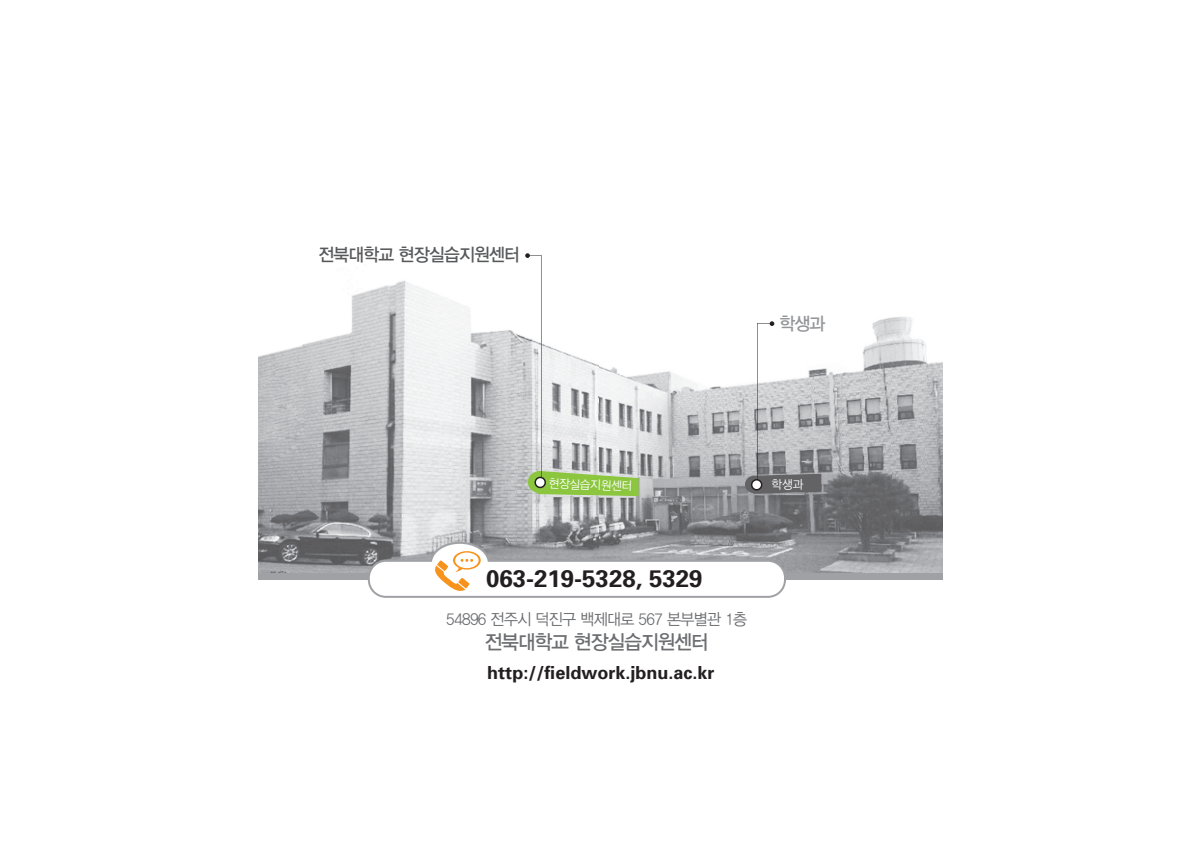
<style>
.page{position:relative;width:1191px;height:851px;background:#fff}
.page>*{position:absolute;margin:0;border:0;box-sizing:border-box;transform-origin:0 0}
.t1{font:700 24px "Unive";color:#231f20}
.t2{font:20px "YDVYGO Std 33 KS Cpc EUC H";letter-spacing:-.04em;color:#6c6d70;scale:.95 1}
.t3{font:700 18px "Univers";color:#231f20}
.t4{font:18px "YDVYGO Std 33 KS Cpc EUC H";letter-spacing:-.04em;color:#57585a;scale:.95 1}
.t5{font:18px "YDVYGO Std 33 KS Cpc EUC H";color:#939598;scale:.95 1}
.t6{font:16px "YDVYGO Std 32 KS Cpc EUC H";letter-spacing:-.04em;color:#6c6d70;scale:.95 1}
.t7{font:12px "YDVYGO Std 32 KS Cpc EUC H";color:#fff;scale:.95 1}
</style>
<div class="page">
<img style="left:258px;top:280px;width:684px;height:293px">
<div style="left:258px;top:573px;width:684px;height:6px;background:#a0a1a5"></div>
<svg style="left:368px;top:541px;width:418px;height:56px"></svg>
<div style="left:745px;top:475px;width:17px;height:18px;background:#636366;border-radius:50%"></div>
<svg style="left:525px;top:253px;width:113px;height:243px"></svg>
<svg style="left:751px;top:321px;width:70px;height:172px"></svg>
<p class="t4" style="left:318px;top:245px;width:214px">전북대학교 현장실습지원센터</p>
<p class="t5" style="left:779px;top:315px;width:50px">학생과</p>
<p class="t7" style="left:549px;top:477px;width:89px;rotate:2deg">현장실습지원센터</p>
<p class="t7" style="left:771px;top:478px;width:35px">학생과</p>
<p class="t1" style="left:486px;top:563px;width:218px">063-219-5328, 5329</p>
<p class="t6" style="left:446px;top:610px;width:318px">54896 전주시 덕진구 백제대로 567 본부별관 1층</p>
<p class="t2" style="left:485px;top:631px;width:237px">전북대학교 현장실습지원센터</p>
<p class="t3" style="left:487px;top:661px;width:229px">http://fieldwork.jbnu.ac.kr</p>
</div>
